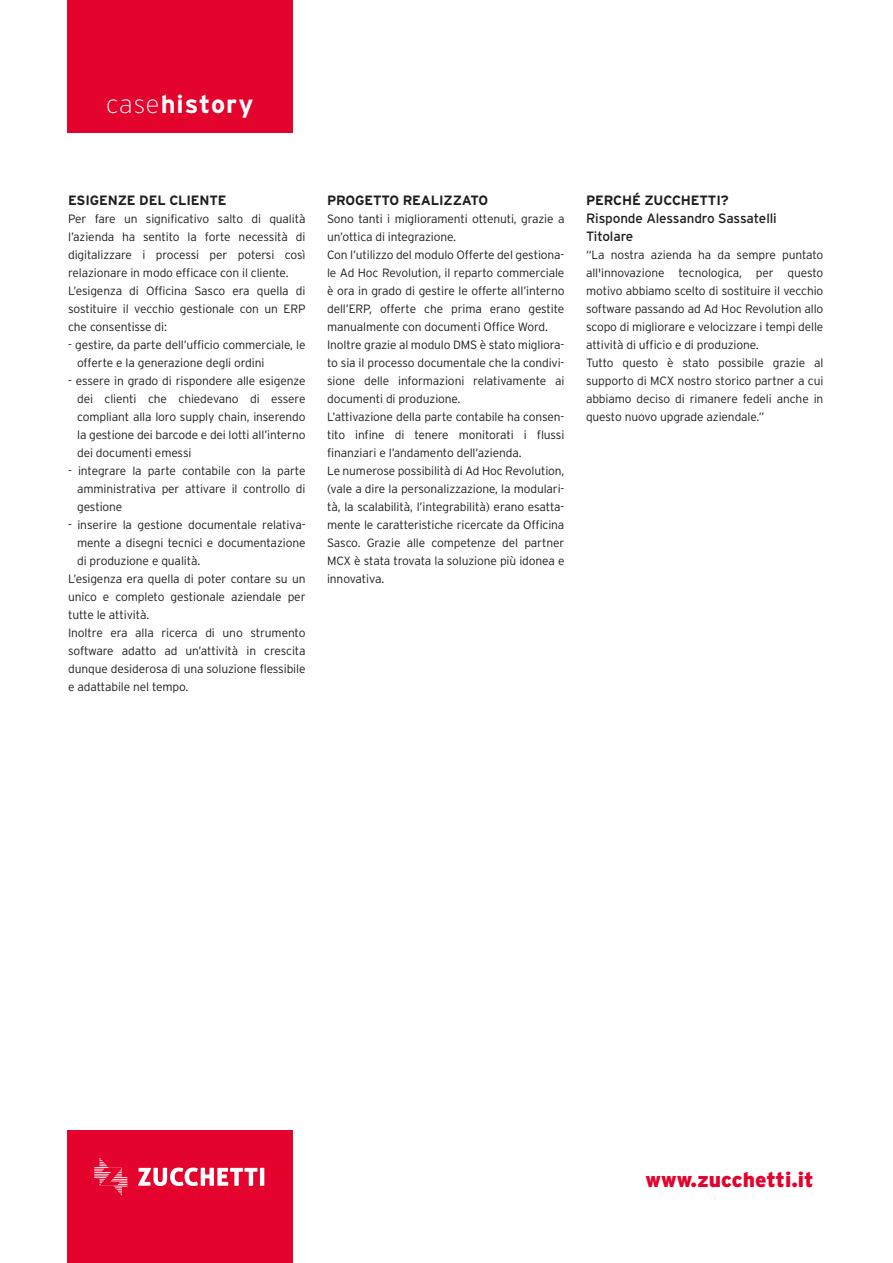
<style>
.page{position:relative;width:893px;height:1263px;background:#fff}
.page>*{position:absolute;margin:0;border:0;box-sizing:border-box;transform-origin:0 0}
.t1{font:700 25.5px "Interstate";letter-spacing:.04em;color:#fff}
.t2{font:900 21px "Interstate";color:#e3032d}
.t3{font:700 13.5px "Interstate";letter-spacing:-.01em;color:#1d1d1b}
.t4{font:13.5px/18px "Interstate";letter-spacing:-.01em;color:#1d1d1b}
.t5{font:300 12px/18px "Interstate";letter-spacing:-.01em;color:#1d1d1b}
.s1{font-weight:200}
</style>
<div class="page">
<div style="left:68px;top:1131px;width:225px;height:132px;background:#e3032d"></div>
<div style="left:67px;top:0;width:225px;height:132px;background:#e3032d"></div>
<svg style="left:138px;top:1167px;width:126px;height:19px"></svg>
<svg style="left:94px;top:1158px;width:33px;height:38px"></svg>
<h1 class="t1" style="left:106px;top:89px;width:149px"><span class="s1">case</span>history</h1>
<p class="t3" style="left:68px;top:193px;width:160px">ESIGENZE DEL CLIENTE</p>
<p class="t5" style="left:68px;top:210px;width:239px">Per fare un significativo salto di qualità l’azienda ha sentito la forte necessità di digitalizzare i processi per potersi così relazionare in modo efficace con il cliente.<br>L’esigenza di Officina Sasco era quella di sostituire il vecchio gestionale con un ERP che consentisse di:</p>
<p class="t5" style="left:77px;top:336px;width:230px;text-indent:-9px">- gestire, da parte dell’ufficio commerciale, le offerte e la generazione degli ordini</p>
<p class="t5" style="left:77px;top:372px;width:230px;text-align:justify;text-indent:-9px">- essere in grado di rispondere alle esigenze dei clienti che chiedevano di essere compliant alla loro supply chain, inserendo la gestione dei barcode e dei lotti all’interno dei documenti emessi</p>
<p class="t5" style="left:77px;top:462px;width:230px;text-align:justify;text-indent:-9px">- integrare la parte contabile con la parte amministrativa per attivare il controllo di gestione</p>
<p class="t5" style="left:68px;top:516px;width:239px">- inserire la gestione documentale relativa-</p>
<p class="t5" style="left:77px;top:534px;width:230px">mente a disegni tecnici e documentazione</p>
<p class="t5" style="left:77px;top:552px;width:125px">di produzione e qualità.</p>
<p class="t5" style="left:68px;top:570px;width:239px">L’esigenza era quella di poter contare su un</p>
<p class="t5" style="left:68px;top:588px;width:239px">unico e completo gestionale aziendale per</p>
<p class="t5" style="left:68px;top:606px;width:83px">tutte le attività.</p>
<p class="t5" style="left:68px;top:624px;width:239px">Inoltre era alla ricerca di uno strumento</p>
<p class="t5" style="left:68px;top:642px;width:239px">software adatto ad un’attività in crescita</p>
<p class="t5" style="left:68px;top:660px;width:239px">dunque desiderosa di una soluzione flessibile</p>
<p class="t5" style="left:68px;top:678px;width:122px">e adattabile nel tempo.</p>
<p class="t3" style="left:327px;top:193px;width:162px">PROGETTO REALIZZATO</p>
<p class="t5" style="left:327px;top:210px;width:239px">Sono tanti i miglioramenti ottenuti, grazie a un’ottica di integrazione.<br>Con l’utilizzo del modulo Offerte del gestiona&shy;le Ad Hoc Revolution, il reparto commerciale è ora in grado di gestire le offerte all’interno dell’ERP, offerte che prima erano gestite manualmente con documenti Office Word.<br>Inoltre grazie al modulo DMS è stato migliora&shy;to sia il processo documentale che la condivi&shy;sione delle informazioni relativamente ai documenti di produzione.<br>L’attivazione della parte contabile ha consen&shy;tito infine di tenere monitorati i flussi finanziari e l’andamento dell’azienda.<br>Le numerose possibilità di Ad Hoc Revolution, (vale a dire la personalizzazione, la modulari&shy;tà, la scalabilità, l’integrabilità) erano esatta&shy;mente le caratteristiche ricercate da Officina Sasco. Grazie alle competenze del partner MCX è stata trovata la soluzione più idonea e innovativa.</p>
<p class="t3" style="left:586px;top:193px;width:144px">PERCHÉ ZUCCHETTI?</p>
<p class="t4" style="left:586px;top:209px;width:192px">Risponde Alessandro Sassatelli<br>Titolare</p>
<p class="t5" style="left:586px;top:246px;width:239px">“La nostra azienda ha da sempre puntato all'innovazione tecnologica, per questo motivo abbiamo scelto di sostituire il vecchio software passando ad Ad Hoc Revolution allo scopo di migliorare e velocizzare i tempi delle attività di ufficio e di produzione.<br>Tutto questo è stato possibile grazie al supporto di MCX nostro storico partner a cui abbiamo deciso di rimanere fedeli anche in questo nuovo upgrade aziendale.”</p>
<h2 class="t2" style="left:645px;top:1167px;width:170px">www.zucchetti.it</h2>
</div>
